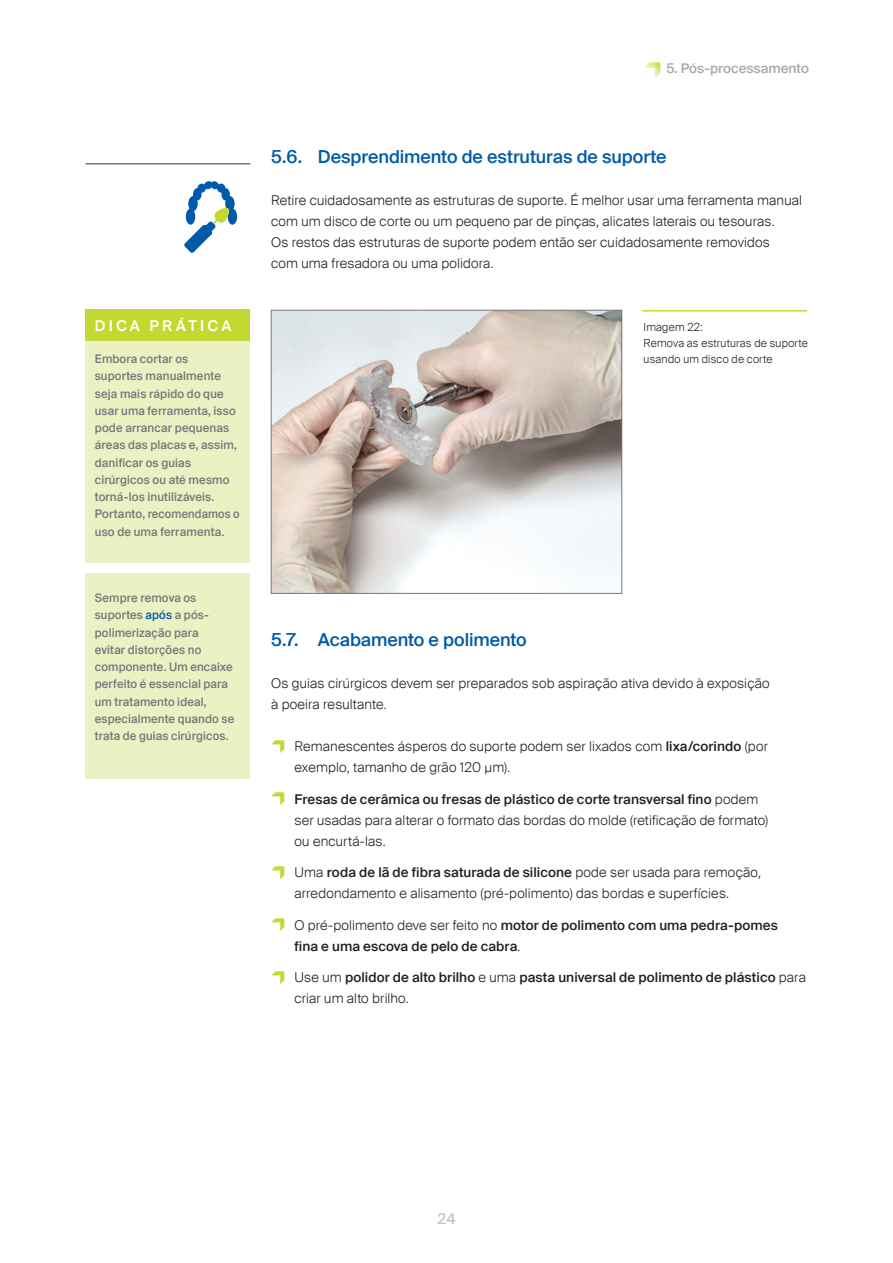
<style>
.page{position:relative;width:893px;height:1263px;background:#fff}
.page>*{position:absolute;margin:0;border:0;box-sizing:border-box;transform-origin:0 0}
.t1{font:500 18px "Suisse Intl";letter-spacing:-.005em;color:#015aa8}
.t2{font:500 15px "Suisse Intl";letter-spacing:.21em;color:#fff}
.t3{font:500 15px "Suisse Intl";color:#c5c6c8}
.t4{font:300 13.5px/21px "Suisse Intl";letter-spacing:.015em;color:#231f20}
.t5{font:500 13.5px/21px "Suisse Intl";letter-spacing:.01em;color:#231f20}
.t6{font:500 13.5px "Suisse Intl";color:#a8a9ad}
.t7{font:500 12px/17.2px "Suisse Intl";letter-spacing:.015em;color:#76787b;scale:.95 1}
.t8{font:300 11.25px/15.8px "Suisse Intl";letter-spacing:.02em;color:#231f20}
.s1{color:#015aa8}
.s2{color:#c4d832}
.s3{font-weight:500}
.s4{font-size:12.75px}
.s5{font-weight:300}
</style>
<div class="page">
<img style="left:273px;top:312px;width:347px;height:280px">
<div style="left:271px;top:310px;width:351px;height:284px;border:1px solid #76787b"></div>
<hr style="left:86px;top:163px;width:164px;height:2px;background:#76787b">
<div style="left:228px;top:209px;width:9px;height:16px;background:#015aa8;border-radius:50%"></div>
<div style="left:188px;top:196px;width:10px;height:15px;background:#015aa8;border-radius:50%"></div>
<div style="left:225px;top:196px;width:10px;height:15px;background:#015aa8;border-radius:50%"></div>
<div style="left:193px;top:188px;width:8px;height:13px;background:#015aa8;border-radius:50%"></div>
<div style="left:221px;top:188px;width:9px;height:13px;background:#015aa8;border-radius:50%"></div>
<div style="left:197px;top:183px;width:9px;height:10px;background:#015aa8;border-radius:50%"></div>
<div style="left:217px;top:183px;width:9px;height:10px;background:#015aa8;border-radius:50%"></div>
<svg style="left:204px;top:181px;width:15px;height:9px"></svg>
<svg style="left:184px;top:206px;width:46px;height:47px"></svg>
<hr style="left:642px;top:310px;width:165px;height:2px;background:#c4d832">
<div style="left:85px;top:341px;width:165px;height:221px;background:#ebf1c3"></div>
<div style="left:85px;top:309px;width:165px;height:32px;background:#c4d832"></div>
<div style="left:85px;top:573px;width:165px;height:206px;background:#ebf1c3"></div>
<p class="t2" style="left:95px;top:317px;width:138px">DICA PRÁTICA</p>
<p class="t7" style="left:95px;top:350px;width:154px">Embora cortar os<br>suportes manualmente seja mais rápido do que usar uma ferramenta, isso pode arrancar pequenas áreas das placas e, assim, danificar os guias cirúrgicos ou até mesmo torná-los inutilizáveis.<br>Portanto, recomendamos o uso de uma ferramenta.</p>
<p class="t7" style="left:95px;top:589px;width:148px">Sempre remova os suportes <span class="s1">após</span> a pós&shy;polimerização para<br>evitar distorções no componente. Um encaixe perfeito é essencial para um tratamento ideal, especialmente quando se trata de guias cirúrgicos.</p>
<p class="t6" style="left:644px;top:61px;width:166px"><span class="s2">•</span> 5. Pós-processamento</p>
<h1 class="t1" style="left:271px;top:146px;width:397px">5.6. Desprendimento de estruturas de suporte</h1>
<p class="t4" style="left:271px;top:190px;width:532px">Retire cuidadosamente as estruturas de suporte. É melhor usar uma ferramenta manual com um disco de corte ou um pequeno par de pinças, alicates laterais ou tesouras.<br>Os restos das estruturas de suporte podem então ser cuidadosamente removidos<br>com uma fresadora ou uma polidora.</p>
<p class="t8" style="left:644px;top:319px;width:166px">Imagem 22:<br>Remova as estruturas de suporte usando um disco de corte</p>
<h1 class="t1" style="left:271px;top:629px;width:257px">5.7. Acabamento e polimento</h1>
<p class="t4" style="left:271px;top:673px;width:500px">Os guias cirúrgicos devem ser preparados sob aspiração ativa devido à exposição à poeira resultante.</p>
<p class="t4" style="left:294px;top:736px;width:475px;text-indent:-23px"><span class="s2">•</span> Remanescentes ásperos do suporte podem ser lixados com <span class="s3">lixa/corindo</span> (por exemplo, tamanho de grão 120 <span class="s4">µ</span>m).</p>
<p class="t4" style="left:294px;top:788px;width:475px;text-indent:-23px"><span class="s2">•</span> <span class="s3">Fresas de cerâmica ou fresas de plástico de corte transversal fino</span> podem ser usadas para alterar o formato das bordas do molde (retificação de formato) ou encurtá-las.</p>
<p class="t4" style="left:294px;top:862px;width:468px;text-indent:-23px"><span class="s2">•</span> Uma <span class="s3">roda de lã de fibra saturada de silicone</span> pode ser usada para remoção, arredondamento e alisamento (pré-polimento) das bordas e superfícies.</p>
<p class="t5" style="left:294px;top:914px;width:485px;text-indent:-23px"><span class="s2">•</span> <span class="s5">O pré-polimento deve ser feito no</span> motor de polimento com uma pedra-pomes fina e uma escova de pelo de cabra<span class="s5">.</span></p>
<p class="t5" style="left:294px;top:967px;width:513px;text-indent:-23px"><span class="s2">•</span> <span class="s5">Use um</span> polidor de alto brilho <span class="s5">e uma</span> pasta universal de polimento de plástico <span class="s5">para criar um alto brilho.</span></p>
<p class="t3" style="left:437px;top:1210px;width:20px">24</p>
</div>
